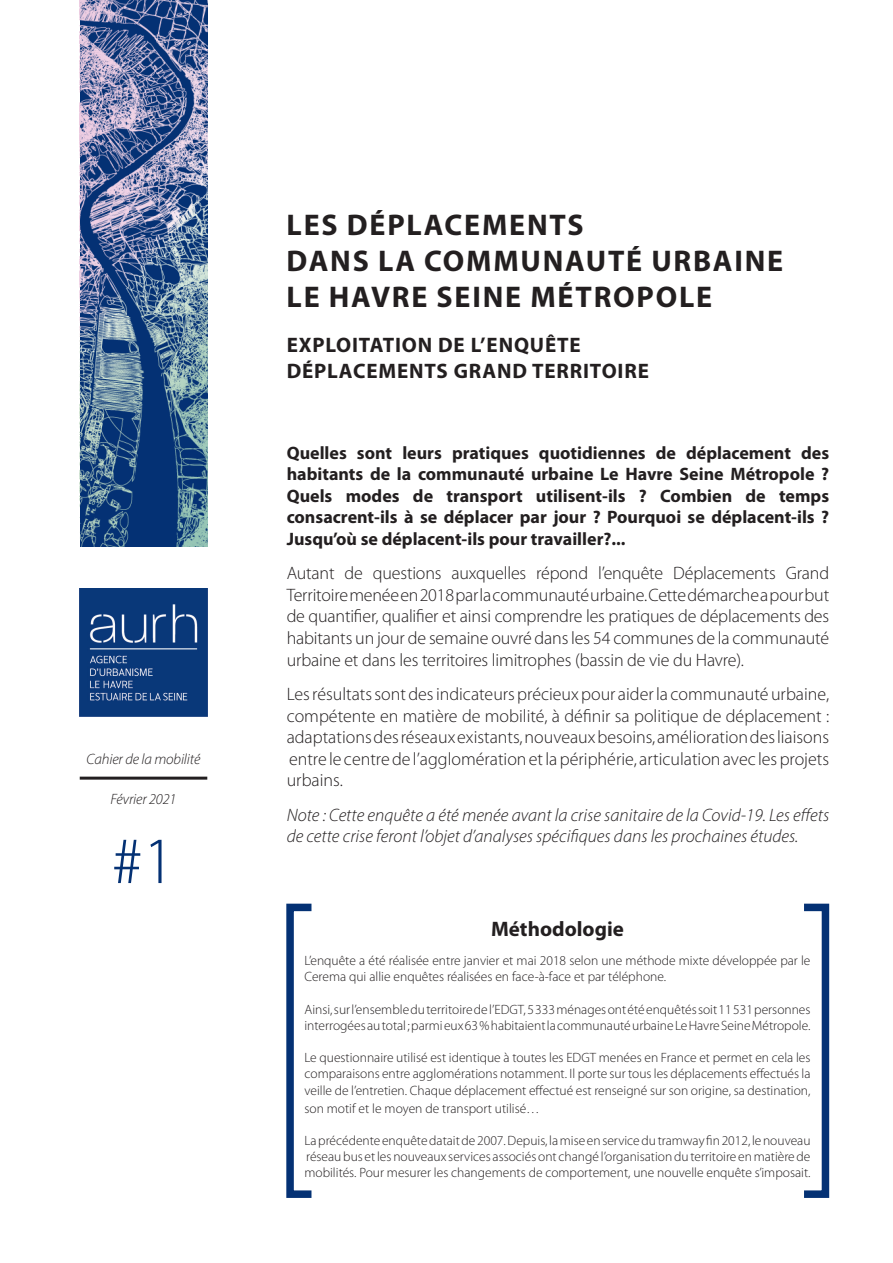
<style>
.page{position:relative;width:893px;height:1263px;background:#fff}
.page>*{position:absolute;margin:0;border:0;box-sizing:border-box;transform-origin:0 0}
.t1{font:300 66.6px "Myriad Pro";color:#043174}
.titre_publication_ag{font:700 30px/36px "Myriad Pro";letter-spacing:.06em;color:#231f20}
.titre2{font:700 21px/25.2px "Myriad Pro";letter-spacing:.04em;color:#231f20}
.titre2-2{font:700 21px "Myriad Pro";color:#231f20}
.texte{font:300 18px/21.6px "Myriad Pro";letter-spacing:-.005em;color:#231f20;text-align:justify}
.texte-2{font:700 18px/21.6px "Myriad Pro";color:#231f20;text-align:justify}
.texte-3{font:italic 300 18px/21.6px "Myriad Pro";color:#231f20}
.texte-4{font:italic 300 15px "Myriad Pro";letter-spacing:-.01em;color:#231f20}
.texte-5{font:300 13.5px/16.2px "Myriad Pro";color:#231f20}
</style>
<div class="page">
<hr style="left:80px;top:777px;width:127px;height:3px;background:#231f20">
<img style="left:80px;top:589px;width:127px;height:127px">
<img style="left:80px;top:0;width:127px;height:547px">
<div style="left:286px;top:904px;width:29px;height:294px;border:8px solid #043174"></div>
<div style="left:800px;top:904px;width:29px;height:294px;border:8px solid #043174"></div>
<p class="texte-4" style="left:87px;top:749px;width:115px">Cahier de la mobilité</p>
<p class="texte-4" style="left:111px;top:790px;width:67px">Février 2021</p>
<p class="t1" style="left:112px;top:821px;width:65px">#1</p>
<p class="titre_publication_ag" style="left:287px;top:206px;width:498px">LES DÉPLACEMENTS<br>DANS LA COMMUNAUTÉ URBAINE<br>LE HAVRE SEINE MÉTROPOLE</p>
<p class="titre2" style="left:287px;top:332px;width:364px">EXPLOITATION DE L’ENQUÊTE<br>DÉPLACEMENTS GRAND TERRITOIRE</p>
<p class="texte-2" style="left:287px;top:441px;width:544px">Quelles sont leurs pratiques quotidiennes de déplacement des habitants de la communauté urbaine Le Havre Seine Métropole ?<br>Quels modes de transport utilisent-ils ? Combien de temps consacrent-ils à se déplacer par jour ? Pourquoi se déplacent-ils ?<br>Jusqu’où se déplacent-ils pour travailler?...</p>
<p class="texte" style="left:287px;top:562px;width:544px">Autant de questions auxquelles répond l’enquête Déplacements Grand Territoire menée en 2018 par la communauté urbaine. Cette démarche a pour but de quantifier, qualifier et ainsi comprendre les pratiques de déplacements des habitants un jour de semaine ouvré dans les 54 communes de la communauté urbaine et dans les territoires limitrophes (bassin de vie du Havre).</p>
<p class="texte" style="left:287px;top:683px;width:544px">Les résultats sont des indicateurs précieux pour aider la communauté urbaine, compétente en matière de mobilité, à définir sa politique de déplacement : adaptations des réseaux existants, nouveaux besoins, amélioration des liaisons entre le centre de l’agglomération et la périphérie, articulation avec les projets urbains.</p>
<p class="texte-3" style="left:287px;top:804px;width:544px">Note : Cette enquête a été menée avant la crise sanitaire de la Covid-19. Les effets de cette crise feront l’objet d’analyses spécifiques dans les prochaines études.</p>
<p class="titre2-2" style="left:491px;top:915px;width:134px">Méthodologie</p>
<p class="texte-5" style="left:304px;top:952px;width:508px">L’enquête a été réalisée entre janvier et mai 2018 selon une méthode mixte développée par le<br>Cerema qui allie enquêtes réalisées en face-à-face et par téléphone.</p>
<p class="texte-5" style="left:304px;top:1001px;width:508px">Ainsi, sur l’ensemble du territoire de l’EDGT, 5 333 ménages ont été enquêtés soit 11 531 personnes interrogées au total ; parmi eux 63 % habitaient la communauté urbaine Le Havre Seine Métropole.</p>
<p class="texte-5" style="left:304px;top:1049px;width:508px;text-align:justify">Le questionnaire utilisé est identique à toutes les EDGT menées en France et permet en cela les comparaisons entre agglomérations notamment. Il porte sur tous les déplacements effectués la veille de l’entretien. Chaque déplacement effectué est renseigné sur son origine, sa destination,</p>
<p class="texte-5" style="left:304px;top:1100px;width:237px">son motif et le moyen de transport utilisé…</p>
<p class="texte-5" style="left:304px;top:1132px;width:508px;text-align:justify">La précédente enquête datait de 2007. Depuis, la mise en service du tramway fin 2012, le nouveau réseau bus et les nouveaux services associés ont changé l’organisation du territoire en matière de mobilités. Pour mesurer les changements de comportement, une nouvelle enquête s’imposait.</p>
</div>
